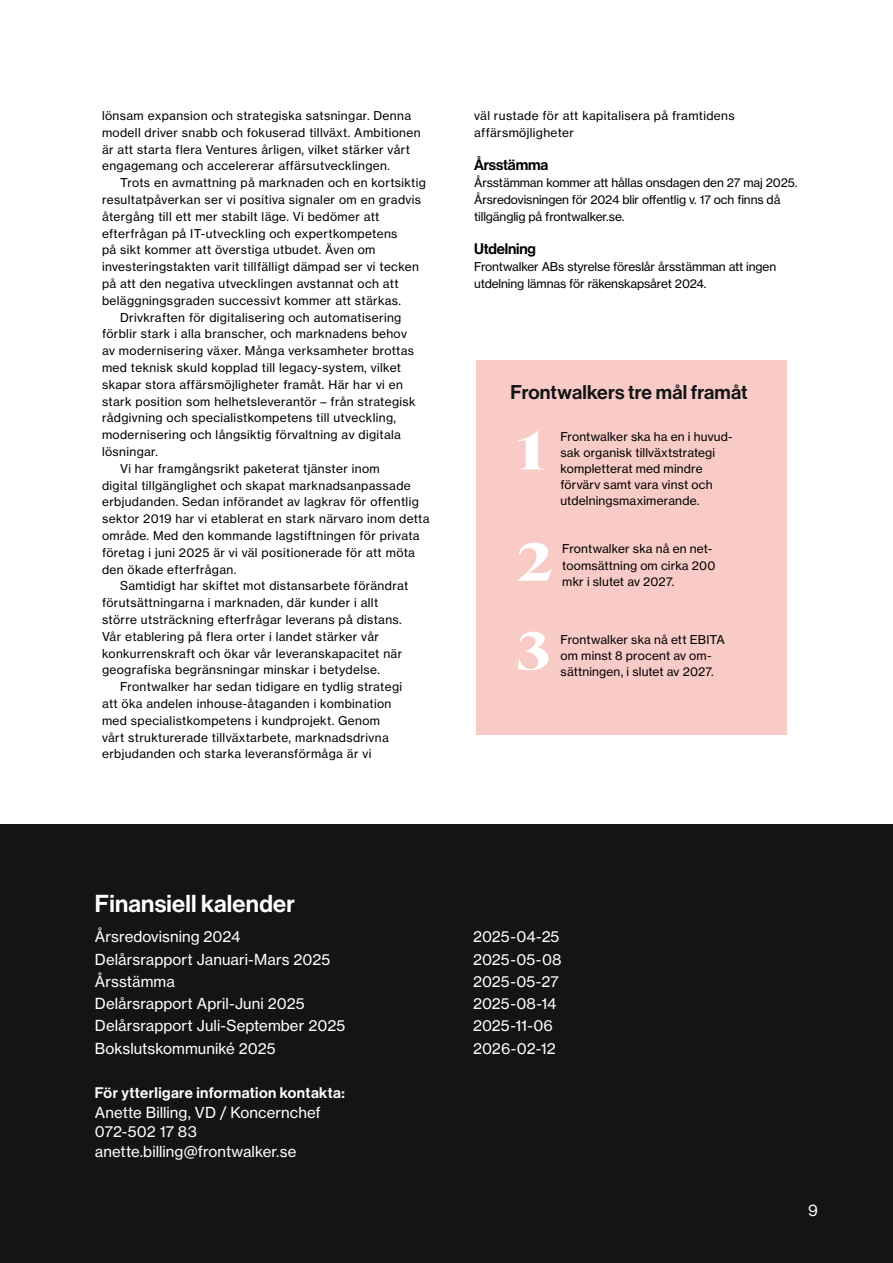
<style>
.page{position:relative;width:893px;height:1263px;background:#fff}
.page>*{position:absolute;margin:0;border:0;box-sizing:border-box;transform-origin:0 0}
.t1{font:24px "N Haas Grotesk DS Pro 65 Md";letter-spacing:.01em;color:#fff}
.t2{font:19.5px "N Haas Grotesk DS Pro 65 Md";letter-spacing:.01em;color:#131416}
.t3{font:15px/19.5px "N Haas Grotesk TX Pro 55 Rg";letter-spacing:.005em;color:#fff}
.t4{font:15px "N Haas Grotesk DS Pro 65 Md";letter-spacing:.03em;color:#fff}
.t5{font:15px "N Haas Grotesk DS Pro 65 Md";letter-spacing:-.01em;color:#000}
.t6{font:12px/16.8px "N Haas Grotesk TX Pro 55 Rg";letter-spacing:.03em;color:#000}
.t7{font:12px/16.8px "N Haas Grotesk TX Pro 55 Rg";letter-spacing:-.01em;color:#000}
.t8{font:12px/16.2px "N Haas Grotesk TX Pro 55 Rg";letter-spacing:.01em;color:#000}
</style>
<div class="page">
<div style="left:0;top:825px;width:893px;height:438px;background:#131416"></div>
<div style="left:476px;top:360px;width:311px;height:375px;background:#f9cbc6"></div>
<svg style="left:518px;top:431px;width:25px;height:38px"></svg>
<svg style="left:518px;top:543px;width:34px;height:38px"></svg>
<svg style="left:518px;top:632px;width:30px;height:38px"></svg>
<p class="t6" style="left:102px;top:107px;width:320px">lönsam expansion och strategiska satsningar. Denna modell driver snabb och fokuserad tillväxt. Ambitionen är att starta flera Ventures årligen, vilket stärker vårt engagemang och accelererar affärsutvecklingen.</p>
<p class="t6" style="left:120px;top:174px;width:307px">Trots en avmattning på marknaden och en kortsiktig</p>
<p class="t6" style="left:102px;top:191px;width:321px">resultatpåverkan ser vi positiva signaler om en gradvis</p>
<p class="t6" style="left:102px;top:208px;width:279px">återgång till ett mer stabilt läge. Vi bedömer att</p>
<p class="t6" style="left:102px;top:225px;width:297px">efterfrågan på IT-utveckling och expertkompetens</p>
<p class="t6" style="left:102px;top:242px;width:275px">på sikt kommer att överstiga utbudet. Även om</p>
<p class="t6" style="left:102px;top:258px;width:318px">investeringstakten varit tillfälligt dämpad ser vi tecken</p>
<p class="t6" style="left:102px;top:275px;width:298px">på att den negativa utvecklingen avstannat och att</p>
<p class="t6" style="left:102px;top:292px;width:301px">beläggningsgraden successivt kommer att stärkas.</p>
<p class="t6" style="left:120px;top:309px;width:283px">Drivkraften för digitalisering och automatisering</p>
<p class="t6" style="left:102px;top:326px;width:306px">förblir stark i alla branscher, och marknadens behov</p>
<p class="t6" style="left:102px;top:342px;width:314px">av modernisering växer. Många verksamheter brottas</p>
<p class="t6" style="left:102px;top:359px;width:300px">med teknisk skuld kopplad till legacy-system, vilket</p>
<p class="t6" style="left:102px;top:376px;width:302px">skapar stora affärsmöjligheter framåt. Här har vi en</p>
<p class="t6" style="left:102px;top:393px;width:315px">stark position som helhetsleverantör – från strategisk</p>
<p class="t6" style="left:102px;top:410px;width:296px">rådgivning och specialistkompetens till utveckling,</p>
<p class="t6" style="left:102px;top:426px;width:300px">modernisering och långsiktig förvaltning av digitala</p>
<p class="t6" style="left:102px;top:443px;width:58px">lösningar.</p>
<p class="t6" style="left:120px;top:460px;width:261px">Vi har framgångsrikt paketerat tjänster inom</p>
<p class="t6" style="left:102px;top:477px;width:310px">digital tillgänglighet och skapat marknadsanpassade</p>
<p class="t6" style="left:102px;top:494px;width:318px">erbjudanden. Sedan införandet av lagkrav för offentlig</p>
<p class="t6" style="left:102px;top:510px;width:329px">sektor 2019 har vi etablerat en stark närvaro inom detta</p>
<p class="t6" style="left:102px;top:527px;width:319px">område. Med den kommande lagstiftningen för privata</p>
<p class="t6" style="left:102px;top:544px;width:314px">företag i juni 2025 är vi väl positionerade för att möta</p>
<p class="t6" style="left:102px;top:561px;width:136px">den ökade efterfrågan.</p>
<p class="t6" style="left:120px;top:578px;width:290px">Samtidigt har skiftet mot distansarbete förändrat</p>
<p class="t6" style="left:102px;top:594px;width:278px">förutsättningarna i marknaden, där kunder i allt</p>
<p class="t6" style="left:102px;top:611px;width:301px">större utsträckning efterfrågar leverans på distans.</p>
<p class="t6" style="left:102px;top:628px;width:278px">Vår etablering på flera orter i landet stärker vår</p>
<p class="t6" style="left:102px;top:645px;width:302px">konkurrenskraft och ökar vår leveranskapacitet när</p>
<p class="t6" style="left:102px;top:662px;width:279px">geografiska begränsningar minskar i betydelse.</p>
<p class="t6" style="left:120px;top:678px;width:284px">Frontwalker har sedan tidigare en tydlig strategi</p>
<p class="t6" style="left:102px;top:695px;width:291px">att öka andelen inhouse-åtaganden i kombination</p>
<p class="t6" style="left:102px;top:712px;width:280px">med specialistkompetens i kundprojekt. Genom</p>
<p class="t6" style="left:102px;top:729px;width:288px">vårt strukturerade tillväxtarbete, marknadsdrivna</p>
<p class="t6" style="left:102px;top:746px;width:271px">erbjudanden och starka leveransförmåga är vi</p>
<p class="t6" style="left:474px;top:107px;width:262px">väl rustade för att kapitalisera på framtidens affärsmöjligheter</p>
<p class="t5" style="left:474px;top:156px;width:76px">Årsstämma</p>
<p class="t7" style="left:474px;top:174px;width:325px">Årsstämman kommer att hållas onsdagen den 27 maj 2025.<br>Årsredovisningen för 2024 blir offentlig v. 17 och finns då tillgänglig på frontwalker.se.</p>
<p class="t5" style="left:474px;top:240px;width:63px">Utdelning</p>
<p class="t7" style="left:474px;top:258px;width:304px">Frontwalker ABs styrelse föreslår årsstämman att ingen utdelning lämnas för räkenskapsåret 2024.</p>
<h2 class="t2" style="left:511px;top:380px;width:239px">Frontwalkers tre mål framåt</h2>
<p class="t6" style="left:560px;top:428px;width:174px;line-height:16.2px">Frontwalker ska ha en i huvud&shy;sak organisk tillväxtstrategi kompletterat med mindre förvärv samt vara vinst och utdelningsmaximerande.</p>
<p class="t8" style="left:562px;top:541px;width:155px">Frontwalker ska nå en net&shy;toomsättning om cirka 200 mkr i slutet av 2027.</p>
<p class="t8" style="left:561px;top:631px;width:166px">Frontwalker ska nå ett EBITA om minst 8 procent av om&shy;sättningen, i slutet av 2027.</p>
<h1 class="t1" style="left:95px;top:889px;width:201px">Finansiell kalender</h1>
<p class="t3" style="left:95px;top:927px;width:147px">Årsredovisning 2024</p>
<p class="t3" style="left:473px;top:927px;width:88px">2025-04-25</p>
<p class="t3" style="left:95px;top:949px;width:237px">Delårsrapport Januari-Mars 2025</p>
<p class="t3" style="left:473px;top:949px;width:90px">2025-05-08</p>
<p class="t3" style="left:95px;top:971px;width:81px">Årsstämma</p>
<p class="t3" style="left:473px;top:971px;width:87px">2025-05-27</p>
<p class="t3" style="left:95px;top:994px;width:211px">Delårsrapport April-Juni 2025</p>
<p class="t3" style="left:473px;top:994px;width:85px">2025-08-14</p>
<p class="t3" style="left:95px;top:1016px;width:252px">Delårsrapport Juli-September 2025</p>
<p class="t3" style="left:473px;top:1016px;width:81px">2025-11-06</p>
<p class="t3" style="left:95px;top:1038px;width:182px">Bokslutskommuniké 2025</p>
<p class="t3" style="left:473px;top:1038px;width:84px">2026-02-12</p>
<p class="t4" style="left:95px;top:1084px;width:251px">För ytterligare information kontakta:</p>
<p class="t3" style="left:95px;top:1102px;width:227px">Anette Billing, VD / Koncernchef<br>072-502 17 83 anette.billing@frontwalker.se</p>
<p class="t3" style="left:808px;top:1200px;width:11px">9</p>
</div>
